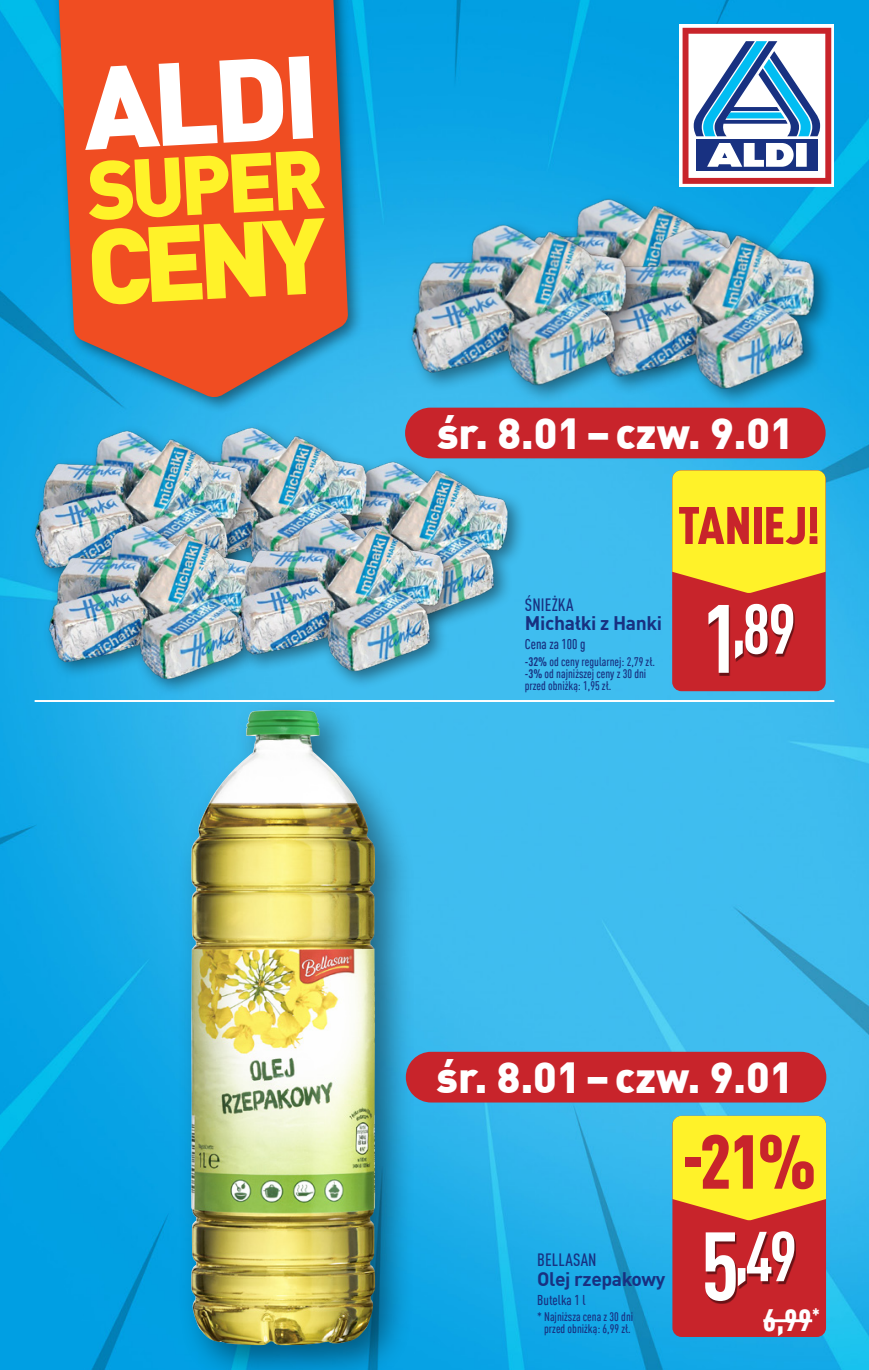
<style>
.page{position:relative;width:869px;height:1370px;background:#fff}
.page>*{position:absolute;margin:0;border:0;box-sizing:border-box;transform-origin:0 0}
.t1{font:900 115.33px "DIN Pro";color:#fff}
.t2{font:900 105px "DIN Pro";color:#fff229}
.t3{font:900 81.9px "DIN Pro";color:#fff229}
.t4{font:900 condensed 75.08px "DIN Pro";color:#c8242b}
.t5{font:700 condensed 69.3px "DIN Pro";color:#fff}
.t6{font:900 condensed 51.98px "DIN Pro";letter-spacing:-.015em;color:#c8242b}
.t7{font:900 42.52px "DIN Pro";color:#fff}
.t8{font:900 condensed 30.28px "DIN Pro";color:#fff}
.t9{font:700 19.25px "DIN Pro";letter-spacing:-.02em;color:#183181}
.t10{font:500 condensed 17.5px "DIN Pro";letter-spacing:.01em;color:#183181}
.t11{font:500 condensed 14px "DIN Pro";color:#183181}
.t12{font:500 condensed 12.25px/11.9px "DIN Pro";color:#183181;text-align:center}
.s1{font-weight:700}
.s2{font-size:95.2px}
.s3{font-size:66.33px}
.s4{font-size:95.38px}
.s5{font-size:66.5px}
</style>
<div class="page">
<img style="left:0;top:0;width:869px;height:1369px">
<div style="left:496px;top:150px;width:183px;height:29px;background:#0da5e6"></div>
<img style="left:646px;top:179px;width:187px;height:255px">
<img style="left:391px;top:176px;width:255px;height:246px">
<div style="left:176px;top:694px;width:240px;height:675px;background:#231f20;opacity:.5"></div>
<img style="left:191px;top:710px;width:184px;height:635px">
<div style="left:294px;top:455px;width:232px;height:179px;background:#231f20;opacity:.5"></div>
<img style="left:385px;top:422px;width:133px;height:230px">
<img style="left:252px;top:387px;width:125px;height:90px">
<img style="left:22px;top:391px;width:230px;height:230px">
<img style="left:37px;top:484px;width:230px;height:231px">
<div style="left:230px;top:510px;width:232px;height:179px;background:#231f20;opacity:.5"></div>
<img style="left:224px;top:477px;width:230px;height:230px">
<div style="left:672px;top:1115px;width:153px;height:221px;background:#c8242b;border-radius:9px"></div>
<svg style="left:672px;top:1115px;width:153px;height:105px;background:#f7dc2b"></svg>
<div style="left:706px;top:1233px;width:89px;height:70px;background:#231f20;opacity:.55"></div>
<hr style="left:763px;top:1318px;width:48px;height:3px;background:#fff">
<div style="left:672px;top:470px;width:153px;height:221px;background:#c8242b;border-radius:9px"></div>
<svg style="left:672px;top:470px;width:153px;height:123px;background:#f9df29"></svg>
<div style="left:709px;top:606px;width:85px;height:69px;background:#231f20;opacity:.55"></div>
<svg style="left:679px;top:25px;width:154px;height:162px"></svg>
<svg style="left:682px;top:28px;width:148px;height:156px"></svg>
<hr style="left:35px;top:700px;width:798px;height:1px;background:#fff">
<div style="left:405px;top:1051px;width:421px;height:51px;background:#c8242b;border-radius:25px"></div>
<div style="left:405px;top:407px;width:420px;height:51px;background:#c8242b;border-radius:25px"></div>
<div style="left:51px;top:0;width:314px;height:414px;background:#231f20;opacity:.5"></div>
<svg style="left:57px;top:0;width:291px;height:398px;background:#d2573a"></svg>
<h1 class="t1" style="left:78px;top:16px;width:238px;rotate:-3deg">ALDI</h1>
<h3 class="t3" style="left:84px;top:125px;width:239px;rotate:-3deg">SUPER</h3>
<h2 class="t2" style="left:83px;top:183px;width:241px;rotate:-3deg">CENY</h2>
<h3 class="t7" style="left:437px;top:400px;width:358px">śr. 8.01 – czw. 9.01</h3>
<h3 class="t6" style="left:677px;top:486px;width:143px">TANIEJ!</h3>
<h3 class="t10" style="left:524px;top:592px;width:50px">ŚNIEŻKA</h3>
<h3 class="t9" style="left:524px;top:608px;width:139px">Michałki z Hanki</h3>
<p class="t11" style="left:524px;top:634px;width:62px">Cena za 100 g</p>
<p class="t12" style="left:524px;top:654px;width:132px;text-align:left"><span class="s1">-32%</span> od ceny regularnej: 2,79 zł. <span class="s1">-3%</span> od najniższej ceny z 30 dni przed obniżką: 1,95 zł.</p>
<h3 class="t5" style="left:701px;top:578px;width:96px"><span class="s2">1</span><span class="s3">,</span>89</h3>
<h3 class="t7" style="left:436px;top:1043px;width:358px">śr. 8.01 – czw. 9.01</h3>
<h3 class="t10" style="left:537px;top:1247px;width:61px">BELLASAN</h3>
<h3 class="t9" style="left:537px;top:1263px;width:129px">Olej rzepakowy</h3>
<p class="t11" style="left:537px;top:1289px;width:50px">Butelka 1 l</p>
<p class="t12" style="left:537px;top:1309px;width:98px">* Najniższa cena z 30 dni przed obniżką: 6,99 zł.</p>
<h3 class="t4" style="left:681px;top:1104px;width:137px">-21%</h3>
<h3 class="t5" style="left:700px;top:1205px;width:97px"><span class="s4">5</span><span class="s5">,</span>49</h3>
<h3 class="t8" style="left:763px;top:1296px;width:58px">6,99<sup>*</sup></h3>
</div>
